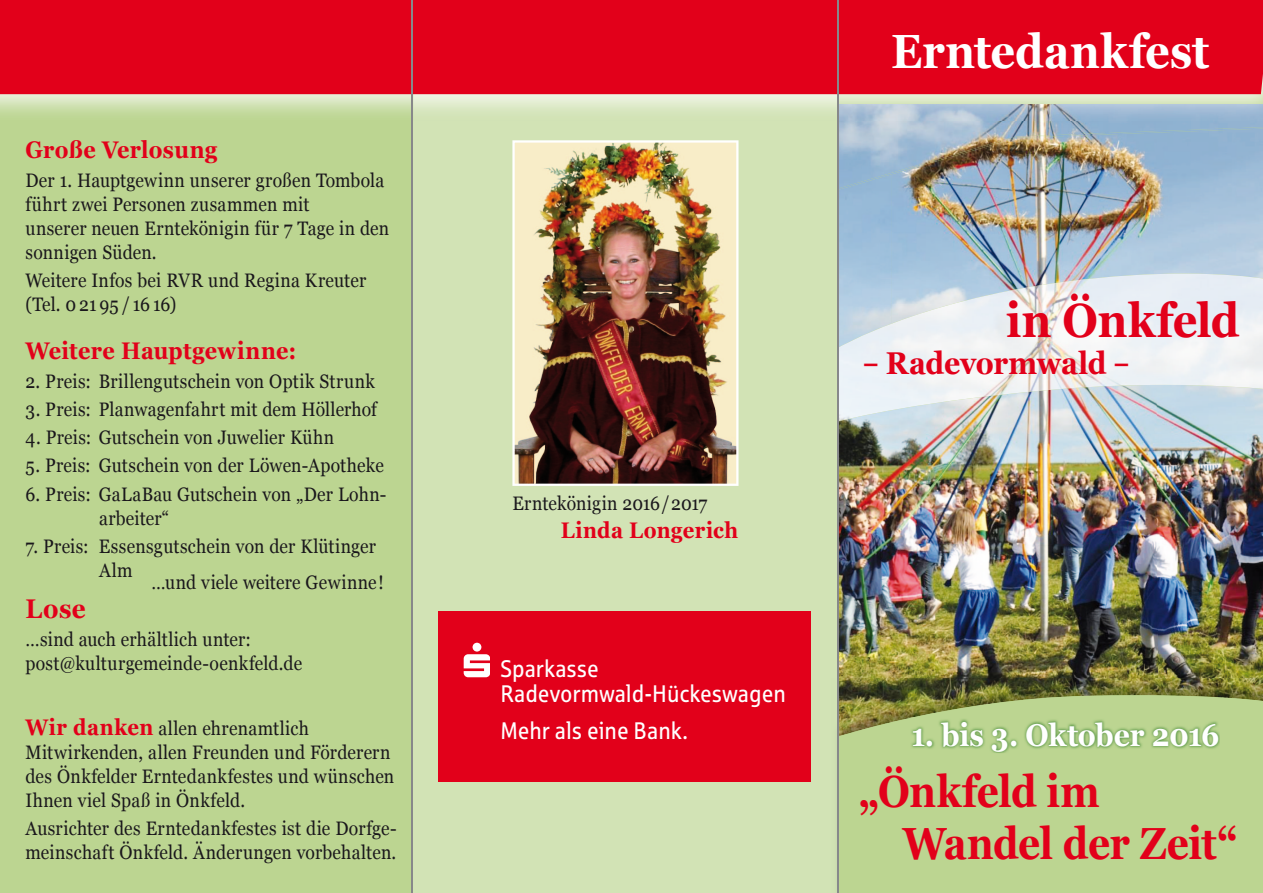
<style>
.page{position:relative;width:1263px;height:893px;background:#fff}
.page>*{position:absolute;margin:0;border:0;box-sizing:border-box;transform-origin:0 0}
.t1{font:700 48px "Georgia";color:#fff;scale:.9 1}
.t2{font:700 48px "Georgia";letter-spacing:-.005em;color:#e2001a;scale:.9 1}
.t3{font:700 45px/51.8px "Georgia";letter-spacing:-.015em;color:#e2001a;scale:.86 1}
.t4{font:700 31.5px "Georgia";letter-spacing:-.01em;color:#fff;scale:.9 1}
.t5{font:700 31.5px "Georgia";letter-spacing:-.015em;color:#e2001a;scale:.7 1}
.t6{font:700 27px "Georgia";color:#e2001a;scale:.9 1}
.t7{font:24px/24.8px "Sparkasse Rg";color:#fff;scale:.9 1}
.t8{font:700 24px "Georgia";letter-spacing:.01em;color:#e2001a;scale:.9 1}
.t9{font:700 22.5px "Georgia";letter-spacing:.015em;color:#e2001a;scale:.9 1}
.t10{font:19.5px/24px "Georgia";letter-spacing:.01em;color:#1a171c;scale:.9 1}
.s1{font-weight:700;font-size:22.5px;color:#e2001a}
</style>
<div class="page">
<div style="left:0;top:120px;width:412px;height:773px;background:#bcd591"></div>
<img style="left:892px;top:190px;width:371px;height:84px">
<img style="left:838px;top:190px;width:54px;height:84px">
<img style="left:838px;top:120px;width:425px;height:7px">
<img style="left:838px;top:127px;width:425px;height:63px">
<img style="left:838px;top:421px;width:425px;height:272px">
<div style="left:413px;top:0;width:425px;height:893px;background:#d2e3b5"></div>
<img style="left:0;top:94px;width:1263px;height:26px">
<img style="left:413px;top:94px;width:424px;height:26px">
<div style="left:0;top:0;width:1263px;height:94px;background:#e2001a"></div>
<img style="left:838px;top:274px;width:425px;height:147px">
<svg style="left:838px;top:347px;width:1px;height:74px"></svg>
<svg style="left:838px;top:693px;width:425px;height:200px;background:#b7ce8a"></svg>
<div style="left:438px;top:611px;width:373px;height:170px;background:#e2001a"></div>
<svg style="left:464px;top:643px;width:26px;height:34px"></svg>
<img style="left:909px;top:717px;width:311px;height:36px">
<img style="left:512px;top:140px;width:226px;height:346px">
<hr style="left:412px;top:0;width:1px;height:893px;background:#87888a">
<hr style="left:837px;top:0;width:1px;height:893px;background:#87888a">
<p class="t8" style="left:26px;top:135px;width:215px">Große Verlosung</p>
<p class="t10" style="left:26px;top:168px;width:405px">Der 1. Hauptgewinn unserer großen Tombola führt zwei Personen zusammen mit<br>unserer neuen Erntekönigin für 7 Tage in den sonnigen Süden.</p>
<p class="t10" style="left:26px;top:269px;width:380px">Weitere Infos bei RVR und Regina Kreuter (Tel. 0 21 95 / 16 16)</p>
<p class="t8" style="left:26px;top:335px;width:302px">Weitere Hauptgewinne:</p>
<p class="t10" style="left:26px;top:369px;width:390px">2. Preis: Brillengutschein von Optik Strunk</p>
<p class="t10" style="left:26px;top:397px;width:392px">3. Preis: Planwagenfahrt mit dem Höllerhof</p>
<p class="t10" style="left:26px;top:426px;width:344px">4. Preis: Gutschein von Juwelier Kühn</p>
<p class="t10" style="left:26px;top:454px;width:400px">5. Preis: Gutschein von der Löwen-Apotheke</p>
<p class="t10" style="left:99px;top:482px;width:321px;text-indent:-73px">6. Preis: GaLaBau Gutschein von „Der Lohn&shy;arbeiter“</p>
<p class="t10" style="left:99px;top:534px;width:309px;text-indent:-73px">7. Preis: Essensgutschein von der Klütinger<br>Alm</p>
<p class="t10" style="left:151px;top:570px;width:260px">…und viele weitere Gewinne !</p>
<h3 class="t6" style="left:26px;top:591px;width:69px">Lose</h3>
<p class="t10" style="left:26px;top:628px;width:309px">…sind auch erhältlich unter: post@kulturgemeinde-oenkfeld.de</p>
<p class="t10" style="left:26px;top:716px;width:411px"><span class="s1">Wir danken</span> allen ehrenamtlich Mitwirkenden, allen Freunden und Förderern des Önkfelder Erntedankfestes und wünschen Ihnen viel Spaß in Önkfeld.</p>
<p class="t10" style="left:26px;top:817px;width:414px">Ausrichter des Erntedankfestes ist die Dorfge&shy;meinschaft Önkfeld. Änderungen vorbehalten.</p>
<h1 class="t1" style="left:891px;top:21px;width:355px">Erntedankfest</h1>
<p class="t10" style="left:512px;top:492px;width:218px">Erntekönigin 2016 / 2017</p>
<p class="t9" style="left:561px;top:516px;width:199px">Linda Longerich</p>
<h1 class="t2" style="left:1006px;top:289px;width:261px">in Önkfeld</h1>
<h3 class="t5" style="left:863px;top:343px;width:382px">– Radevormwald –</h3>
<p class="t7" style="left:500px;top:656px;width:319px">Sparkasse<br>Radevormwald-Hückeswagen</p>
<p class="t7" style="left:500px;top:718px;width:210px">Mehr als eine Bank.</p>
<h3 class="t4" style="left:911px;top:714px;width:344px">1. bis 3. Oktober 2016</h3>
<h2 class="t3" style="left:903px;top:766px;width:390px;text-indent:-44px">„Önkfeld im<br>Wandel der Zeit“</h2>
</div>
